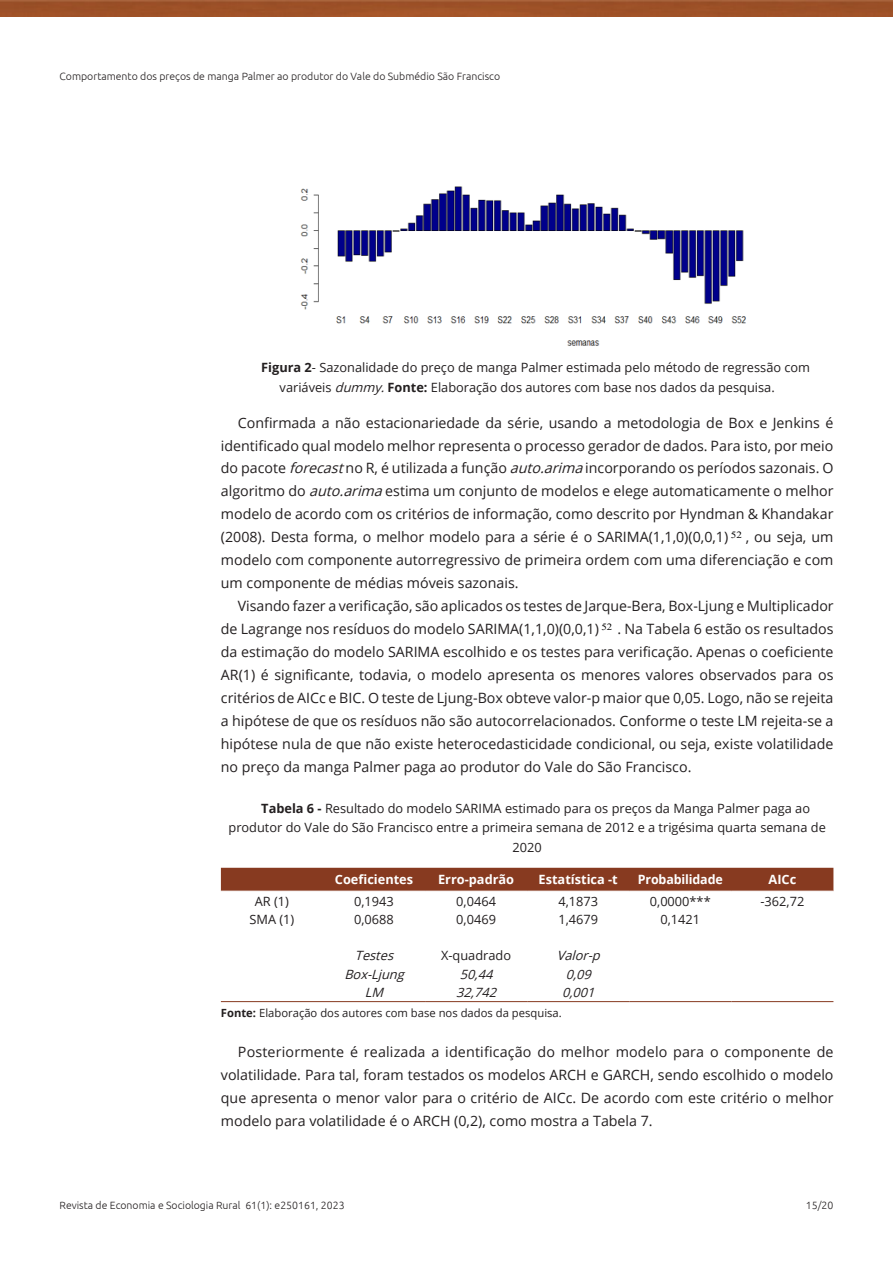
<style>
.page{position:relative;width:893px;height:1263px;background:#fff}
.page>*{position:absolute;margin:0;border:0;box-sizing:border-box;transform-origin:0 0}
.Paragraph{font:14.25px/23px "Open Sans";color:#231f20;text-align:justify}
.TableTitle{font:12.75px "Open Sans";color:#231f20}
.FigureCaption{font:12.75px/19.5px "Open Sans";color:#231f20}
.TableBody{font:12.75px "Open Sans";color:#231f20}
.TableHead{font:700 12.75px "Open Sans";color:#fff}
.TableBody-2{font:italic 12.75px "Open Sans";color:#231f20}
.TableFootnote{font:11.25px "Open Sans";color:#231f20}
.t1{font:300 10.5px "Ubuntu";color:#231f20}
.t2{font:9.6px "Times New Roman";color:#000;scale:1.16 1}
.t3{font:9.6px "Times New Roman";color:#000;scale:1.13 1}
.s1{font-weight:700}
.s2{font-style:italic}
</style>
<div class="page">
<img style="left:0;top:0;width:893px;height:17px">
<img style="left:300px;top:186px;width:446px;height:160px">
<div style="left:221px;top:868px;width:612px;height:23px;background:#873a20"></div>
<hr style="left:221px;top:1001px;width:102px;height:1px;background:#873a20">
<hr style="left:323px;top:1001px;width:102px;height:1px;background:#873a20">
<hr style="left:425px;top:1001px;width:102px;height:1px;background:#873a20">
<hr style="left:527px;top:1001px;width:102px;height:1px;background:#873a20">
<hr style="left:629px;top:1001px;width:102px;height:1px;background:#873a20">
<hr style="left:731px;top:1001px;width:102px;height:1px;background:#873a20">
<p class="t1" style="left:60px;top:70px;width:442px">Comportamento dos preços de manga Palmer ao produtor do Vale do Submédio São Francisco</p>
<p class="FigureCaption" style="left:280px;top:358px;width:532px;text-indent:-18px"><span class="s1">Figura 2</span>- Sazonalidade do preço de manga Palmer estimada pelo método de regressão com variáveis <span class="s2">dummy.</span><span class="s1">Fonte:</span> Elaboração dos autores com base nos dados da pesquisa.</p>
<p class="Paragraph" style="left:221px;top:410px;width:614px;text-indent:17px">Confirmada a não estacionariedade da série, usando a metodologia de Box e Jenkins é identificado qual modelo melhor representa o processo gerador de dados. Para isto, por meio do pacote <span class="s2">forecast</span>no R, é utilizada a função <span class="s2">auto.arima</span>incorporando os períodos sazonais. O algoritmo do <span class="s2">auto.arima</span>estima um conjunto de modelos e elege automaticamente o melhor modelo de acordo com os critérios de informação, como descrito por Hyndman &amp; Khandakar (2008). Desta forma, o melhor modelo para a série é o SARIMA(1,1,0)(0,0,1)</p>
<p class="Paragraph" style="left:221px;top:525px;width:614px;text-indent:525px">, ou seja, um modelo com componente autorregressivo de primeira ordem com uma diferenciação e com um componente de médias móveis sazonais.</p>
<p class="Paragraph" style="left:221px;top:594px;width:614px;text-indent:17px">Visando fazer a verificação, são aplicados os testes de Jarque-Bera, Box-Ljung e Multiplicador de Lagrange nos resíduos do modelo SARIMA(1,1,0)(0,0,1)</p>
<p class="t2" style="left:731px;top:528px;width:11px">52</p>
<p class="Paragraph" style="left:221px;top:617px;width:614px;text-indent:397px">. Na Tabela 6 estão os resultados da estimação do modelo SARIMA escolhido e os testes para verificação. Apenas o coeficiente AR(1) é significante, todavia, o modelo apresenta os menores valores observados para os critérios de AICc e BIC. O teste de Ljung-Box obteve valor-p maior que 0,05. Logo, não se rejeita a hipótese de que os resíduos não são autocorrelacionados. Conforme o teste LM rejeita-se a hipótese nula de que não existe heterocedasticidade condicional, ou seja, existe volatilidade no preço da manga Palmer paga ao produtor do Vale do São Francisco.</p>
<p class="TableTitle" style="left:261px;top:799px;width:550px"><span class="s1">Tabela 6 -</span> Resultado do modelo SARIMA estimado para os preços da Manga Palmer paga ao</p>
<p class="TableTitle" style="left:228px;top:819px;width:599px">produtor do Vale do São Francisco entre a primeira semana de 2012 e a trigésima quarta semana de</p>
<p class="TableTitle" style="left:513px;top:839px;width:31px">2020</p>
<p class="TableHead" style="left:335px;top:870px;width:80px">Coeficientes</p>
<p class="TableHead" style="left:438px;top:870px;width:78px">Erro-padrão</p>
<p class="TableHead" style="left:539px;top:870px;width:81px">Estatística -t</p>
<p class="TableHead" style="left:638px;top:870px;width:87px">Probabilidade</p>
<p class="TableHead" style="left:768px;top:870px;width:29px">AICc</p>
<p class="TableBody" style="left:255px;top:892px;width:36px">AR (1)</p>
<p class="TableBody" style="left:354px;top:892px;width:41px">0,1943</p>
<p class="TableBody" style="left:456px;top:892px;width:41px">0,0464</p>
<p class="TableBody" style="left:558px;top:892px;width:41px">4,1873</p>
<p class="TableBody" style="left:650px;top:892px;width:62px">0,0000***</p>
<p class="TableBody" style="left:760px;top:892px;width:45px">-362,72</p>
<p class="TableBody" style="left:250px;top:910px;width:46px">SMA (1)</p>
<p class="TableBody" style="left:354px;top:910px;width:41px">0,0688</p>
<p class="TableBody" style="left:456px;top:910px;width:41px">0,0469</p>
<p class="TableBody" style="left:558px;top:910px;width:41px">1,4679</p>
<p class="TableBody" style="left:660px;top:910px;width:41px">0,1421</p>
<p class="TableBody-2" style="left:355px;top:947px;width:44px">Testes</p>
<p class="TableBody" style="left:441px;top:947px;width:71px">Χ-quadrado</p>
<p class="TableBody-2" style="left:557px;top:947px;width:49px">Valor-p</p>
<p class="TableBody-2" style="left:344px;top:965px;width:65px">Box-Ljung</p>
<p class="TableBody-2" style="left:460px;top:965px;width:38px">50,44</p>
<p class="TableBody-2" style="left:566px;top:965px;width:31px">0,09</p>
<p class="TableBody-2" style="left:365px;top:983px;width:24px">LM</p>
<p class="TableBody-2" style="left:456px;top:983px;width:46px">32,742</p>
<p class="TableBody-2" style="left:562px;top:983px;width:38px">0,001</p>
<p class="TableFootnote" style="left:221px;top:1005px;width:342px"><span class="s1">Fonte:</span> Elaboração dos autores com base nos dados da pesquisa.</p>
<p class="Paragraph" style="left:221px;top:1039px;width:614px;text-indent:17px">Posteriormente é realizada a identificação do melhor modelo para o componente de volatilidade. Para tal, foram testados os modelos ARCH e GARCH, sendo escolhido o modelo que apresenta o menor valor para o critério de AICc. De acordo com este critério o melhor modelo para volatilidade é o ARCH (0,2), como mostra a Tabela 7.</p>
<p class="t3" style="left:601px;top:620px;width:11px">52</p>
<p class="t1" style="left:60px;top:1198px;width:287px">Revista de Economia e Sociologia Rural 61(1): e250161, 2023</p>
<p class="t1" style="left:806px;top:1198px;width:29px">15/20</p>
</div>
